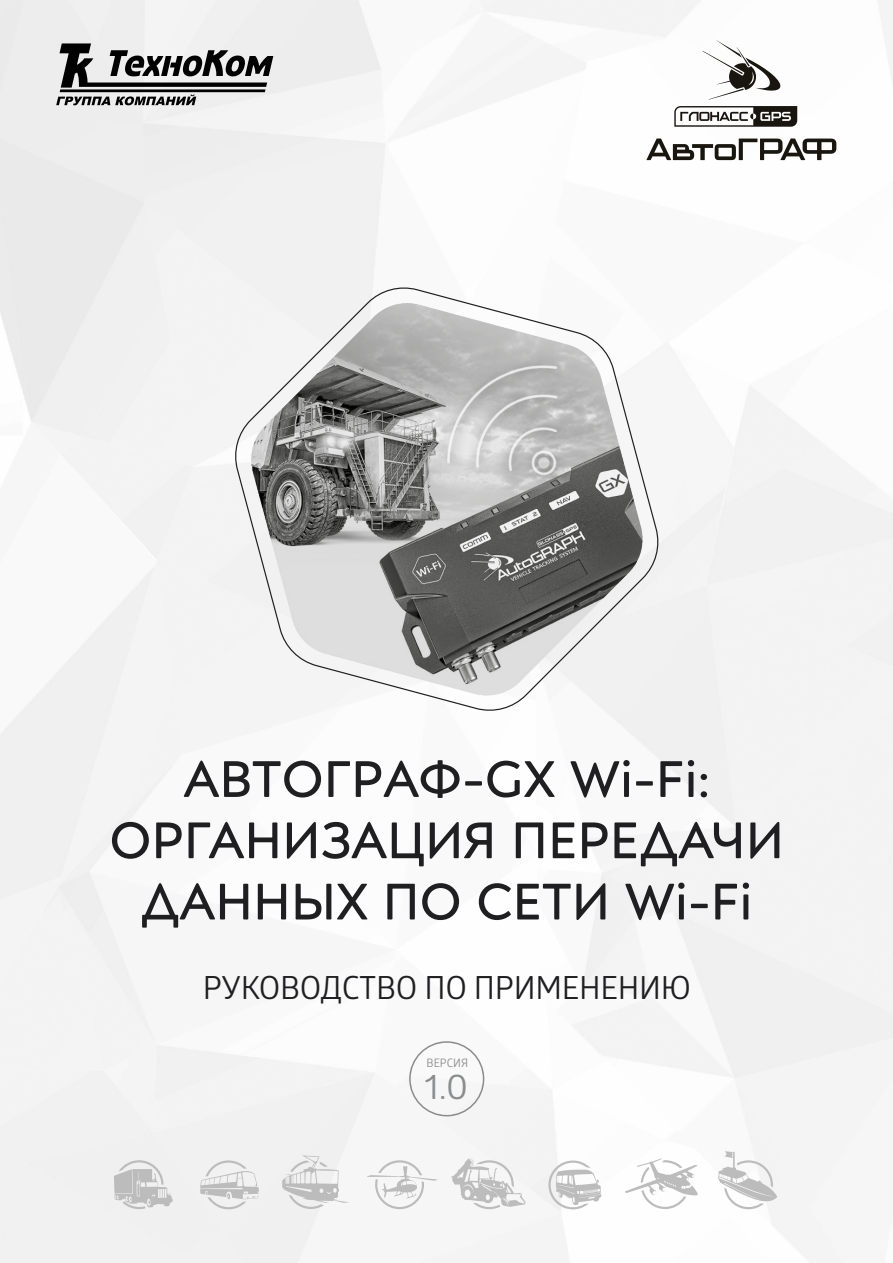
<style>
.page{position:relative;width:893px;height:1263px;background:#fff}
.page>*{position:absolute;margin:0;border:0;box-sizing:border-box;transform-origin:0 0}
.t1{font:51px/61.2px "Posterama Text";letter-spacing:.01em;color:#1f1e21;text-align:center}
.t2{font:35.55px "Glober";color:#8a8c8e}
.t3{font:31.95px "Glober";letter-spacing:-.01em;color:#1f1e21}
.t4{font:11.7px "Glober";color:#8a8c8e}
</style>
<div class="page">
<svg style="left:409px;top:1041px;width:75px;height:75px"></svg>
<svg style="left:646px;top:139px;width:190px;height:21px"></svg>
<svg style="left:702px;top:39px;width:79px;height:61px"></svg>
<svg style="left:674px;top:106px;width:123px;height:21px"></svg>
<svg style="left:56px;top:43px;width:217px;height:62px"></svg>
<svg style="left:625px;top:1158px;width:73px;height:51px"></svg>
<svg style="left:367px;top:1160px;width:71px;height:49px"></svg>
<svg style="left:548px;top:1160px;width:53px;height:49px"></svg>
<svg style="left:114px;top:1160px;width:59px;height:49px"></svg>
<svg style="left:200px;top:1160px;width:59px;height:49px"></svg>
<svg style="left:451px;top:1159px;width:75px;height:50px"></svg>
<svg style="left:282px;top:1155px;width:68px;height:54px"></svg>
<svg style="left:718px;top:1151px;width:59px;height:58px"></svg>
<svg style="left:233px;top:284px;width:428px;height:431px"></svg>
<p class="t1" style="left:110px;top:747px;width:676px">АВТОГРАФ-GX Wi-Fi:<br>ОРГАНИЗАЦИЯ ПЕРЕДАЧИ<br>ДАННЫХ ПО СЕТИ Wi-Fi</p>
<p class="t3" style="left:203px;top:965px;width:490px">РУКОВОДСТВО ПО ПРИМЕНЕНИЮ</p>
<p class="t4" style="left:427px;top:1055px;width:43px">ВЕРСИЯ</p>
<p class="t2" style="left:424px;top:1062px;width:45px">1.0</p>
</div>
